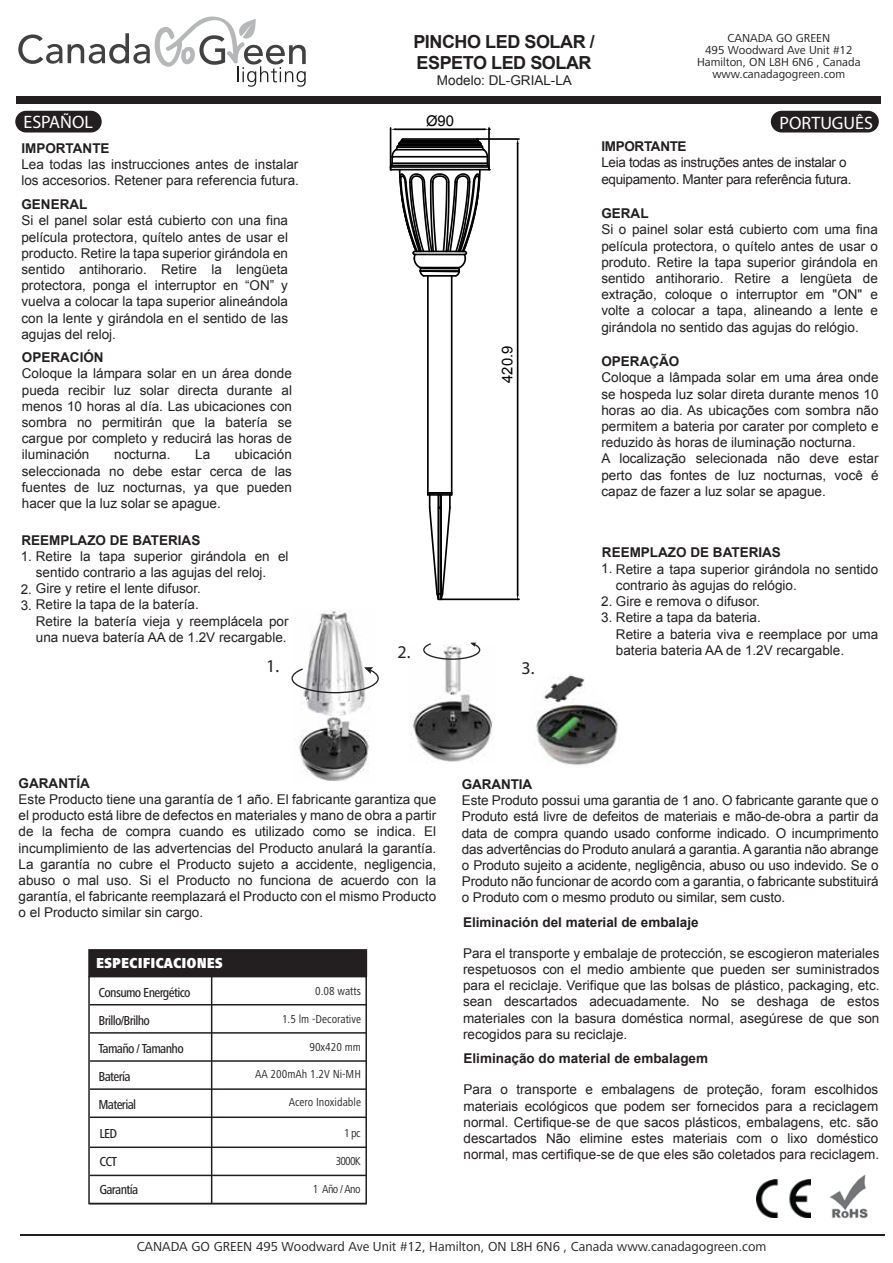
<style>
.page{position:relative;width:893px;height:1263px;background:#fff}
.page>*{position:absolute;margin:0;border:0;box-sizing:border-box;transform-origin:0 0}
.t1{font:700 18px/21.6px "Arial";letter-spacing:-.025em;color:#231f20}
.t2{font:18px "Myriad Pro";color:#fff}
.t3{font:18px "Myriad Pro";color:#231f20}
.t4{font:900 condensed 15px "Frutiger Next LT";color:#fff}
.t5{font:14.85px "Arial";color:#000}
.t6{font:13.5px/16.2px "Arial";color:#231f20;text-align:justify}
.t7{font:700 13.5px "Arial";color:#231f20}
.t8{font:13.5px "Frutiger Next LT";color:#231f20}
.t9{font:13.5px/16.2px "Arial";letter-spacing:-.025em;color:#231f20}
.t10{font:500 condensed 13.5px/27.9px "Frutiger Next LT";letter-spacing:-.05em;color:#252122}
.t11{font:700 13.5px "Arial";letter-spacing:-.025em;color:#231f20}
.t12{font:condensed 12px "Frutiger Next LT";color:#252122}
.t13{font:12px/12px "Frutiger Next LT";color:#231f20;text-align:center}
</style>
<div class="page">
<div style="left:16px;top:97px;width:864px;height:7px;background:#231f20"></div>
<svg style="left:18px;top:16px;width:288px;height:71px"></svg>
<div style="left:15px;top:111px;width:87px;height:22px;background:#231f20;border-radius:11px"></div>
<div style="left:771px;top:111px;width:108px;height:22px;background:#231f20;border-radius:11px"></div>
<hr style="left:20px;top:1234px;width:864px;height:2px;background:#231f20">
<img style="left:756px;top:1179px;width:54px;height:38px">
<img style="left:829px;top:1174px;width:39px;height:45px">
<div style="left:88px;top:976px;width:279px;height:228px;border:2px solid #231f20"></div>
<hr style="left:90px;top:1116px;width:276px;height:2px;background:#231f20">
<hr style="left:90px;top:1088px;width:276px;height:2px;background:#231f20">
<hr style="left:90px;top:1060px;width:276px;height:2px;background:#231f20">
<hr style="left:90px;top:1032px;width:276px;height:2px;background:#231f20">
<hr style="left:90px;top:1004px;width:276px;height:1px;background:#231f20">
<hr style="left:90px;top:1203px;width:276px;height:1px;background:#231f20">
<hr style="left:90px;top:1175px;width:276px;height:1px;background:#231f20">
<hr style="left:90px;top:1146px;width:276px;height:2px;background:#231f20">
<hr style="left:211px;top:977px;width:1px;height:226px;background:#231f20">
<div style="left:88px;top:949px;width:279px;height:28px;background:#231f20;border:2px solid #231f20"></div>
<hr style="left:451px;top:276px;width:1px;height:217px;background:#000">
<hr style="left:428px;top:492px;width:24px;height:2px;background:#000">
<hr style="left:427px;top:276px;width:2px;height:217px;background:#000">
<hr style="left:478px;top:138px;width:41px;height:2px;background:#000">
<hr style="left:442px;top:598px;width:77px;height:2px;background:#000">
<hr style="left:517px;top:143px;width:1px;height:452px;background:#000">
<svg style="left:427px;top:493px;width:25px;height:108px"></svg>
<svg style="left:389px;top:96px;width:102px;height:193px"></svg>
<img style="left:299px;top:610px;width:70px;height:171px">
<svg style="left:291px;top:667px;width:88px;height:27px"></svg>
<img style="left:410px;top:660px;width:83px;height:102px">
<img style="left:536px;top:674px;width:82px;height:91px">
<svg style="left:423px;top:642px;width:58px;height:18px"></svg>
<h1 class="t1" style="left:413px;top:31px;width:183px">PINCHO LED SOLAR /<br>ESPETO LED SOLAR</h1>
<p class="t6" style="left:437px;top:73px;width:137px">Modelo: DL-GRIAL-LA</p>
<p class="t13" style="left:697px;top:32px;width:165px">CANADA GO GREEN<br>495 Woodward Ave Unit #12<br>Hamilton, ON L8H 6N6 , Canada www.canadagogreen.com</p>
<h1 class="t2" style="left:23px;top:111px;width:71px">ESPAÑOL</h1>
<h1 class="t2" style="left:779px;top:111px;width:95px">PORTUGUÊS</h1>
<p class="t5" style="left:426px;top:111px;width:30px">Ø90</p>
<p class="t7" style="left:21px;top:139px;width:90px">IMPORTANTE</p>
<p class="t6" style="left:21px;top:156px;width:279px">Lea todas las instrucciones antes de instalar los accesorios. Retener para referencia futura.</p>
<p class="t7" style="left:21px;top:195px;width:68px">GENERAL</p>
<p class="t6" style="left:21px;top:213px;width:268px">Si el panel solar está cubierto con una fina película protectora, quítelo antes de usar el producto. Retire la tapa superior girándola en sentido antihorario. Retire la lengüeta protectora, ponga el interruptor en “ON” y vuelva a colocar la tapa superior alineándola con la lente y girándola en el sentido de las agujas del reloj.</p>
<p class="t7" style="left:22px;top:348px;width:83px">OPERACIÓN</p>
<p class="t6" style="left:22px;top:366px;width:272px">Coloque la lámpara solar en un área donde pueda recibir luz solar directa durante al menos 10 horas al día. Las ubicaciones con sombra no permitirán que la batería se cargue por completo y reducirá las horas de iluminación</p>
<p class="t6" style="left:22px;top:447px;width:272px;text-indent:213px">ubicación seleccionada no debe estar cerca de las fuentes de luz nocturnas, ya que pueden hacer que la luz solar se apague.</p>
<p class="t6" style="left:114px;top:447px;width:58px">nocturna.</p>
<p class="t6" style="left:195px;top:447px;width:17px">La</p>
<p class="t7" style="left:21px;top:531px;width:181px">REEMPLAZO DE BATERIAS</p>
<p class="t6" style="left:21px;top:548px;width:269px;text-align:center">1. Retire la tapa superior girándola en el sentido contrario a las agujas del reloj.</p>
<p class="t6" style="left:21px;top:581px;width:182px">2. Gire y retire el lente difusor.</p>
<p class="t6" style="left:36px;top:597px;width:254px;text-align:left;text-indent:-15px">3. Retire la tapa de la batería.<br>Retire la batería vieja y reemplácela por una nueva batería AA de 1.2V recargable.</p>
<h1 class="t3" style="left:266px;top:655px;width:14px">1.</h1>
<h1 class="t3" style="left:398px;top:641px;width:14px">2.</h1>
<p class="t5" style="left:498px;top:383px;width:39px;rotate:-90deg">420.9</p>
<h1 class="t3" style="left:522px;top:657px;width:14px">3.</h1>
<p class="t11" style="left:601px;top:138px;width:87px">IMPORTANTE</p>
<p class="t9" style="left:601px;top:155px;width:251px">Leia todas as instruções antes de instalar o equipamento. Manter para referência futura.</p>
<p class="t7" style="left:601px;top:204px;width:49px">GERAL</p>
<p class="t6" style="left:601px;top:222px;width:278px">Si o painel solar está cubierto com uma fina película protectora, o quítelo antes de usar o produto. Retire la tapa superior girándola en sentido antihorario. Retire a lengüeta de extração, coloque o interruptor em "ON" e volte a colocar a tapa, alineando a lente e girándola no sentido das agujas do relógio.</p>
<p class="t7" style="left:601px;top:352px;width:80px">OPERAÇÃO</p>
<p class="t6" style="left:601px;top:370px;width:279px;text-align:left">Coloque a lâmpada solar em uma área onde se hospeda luz solar direta durante menos 10 horas ao dia. As ubicações com sombra não permitem a bateria por carater por completo e reduzido às horas de iluminação nocturna.<br>A localização selecionada não deve estar perto das fontes de luz nocturnas, você é capaz de fazer a luz solar se apague.</p>
<p class="t7" style="left:602px;top:543px;width:181px">REEMPLAZO DE BATERIAS</p>
<p class="t6" style="left:616px;top:561px;width:264px;text-indent:-15px">1. Retire a tapa superior girándola no sentido contrario às agujas do relógio.</p>
<p class="t6" style="left:601px;top:594px;width:160px">2. Gire e remova o difusor.</p>
<p class="t6" style="left:616px;top:610px;width:264px;text-align:left;text-indent:-15px">3. Retire a tapa da bateria.<br>Retire a bateria viva e reemplace por uma bateria bateria AA de 1.2V recargable.</p>
<p class="t7" style="left:19px;top:774px;width:73px">GARANTÍA</p>
<p class="t6" style="left:19px;top:791px;width:419px">Este Producto tiene una garantía de 1 año. El fabricante garantiza que el producto está libre de defectos en materiales y mano de obra a partir de la fecha de compra cuando es utilizado como se indica. El incumplimiento de las advertencias del Producto anulará la garantía.<br>La garantía no cubre el Producto sujeto a accidente, negligencia, abuso o mal uso. Si el Producto no funciona de acuerdo con la garantía, el fabricante reemplazará el Producto con el mismo Producto o el Producto similar sin cargo.</p>
<p class="t4" style="left:96px;top:954px;width:129px">ESPECIFICACIONES</p>
<p class="t10" style="left:98px;top:979px;width:94px">Consumo Energético<br>Brillo/Brilho<br>Tamaño / Tamanho<br>Batería<br>Material</p>
<p class="t10" style="left:99px;top:1120px;width:40px">LED<br>CCT<br>Garantía</p>
<p class="t12" style="left:315px;top:985px;width:47px">0.08 watts</p>
<p class="t12" style="left:282px;top:1012px;width:80px">1.5 lm -Decorative</p>
<p class="t12" style="left:309px;top:1040px;width:53px">90x420 mm</p>
<p class="t12" style="left:255px;top:1068px;width:107px">AA 200mAh 1.2V Ni-MH</p>
<p class="t12" style="left:289px;top:1095px;width:74px">Acero Inoxidable</p>
<p class="t12" style="left:344px;top:1126px;width:18px">1 pc</p>
<p class="t12" style="left:336px;top:1154px;width:26px">3000K</p>
<p class="t12" style="left:313px;top:1182px;width:49px">1 Año / Ano</p>
<p class="t7" style="left:462px;top:775px;width:72px">GARANTIA</p>
<p class="t6" style="left:462px;top:792px;width:418px">Este Produto possui uma garantia de 1 ano. O fabricante garante que o Produto está livre de defeitos de materiais e mão-de-obra a partir da data de compra quando usado conforme indicado. O incumprimento das advertências do Produto anulará a garantia. A garantia não abrange o Produto sujeito a acidente, negligência, abuso ou uso indevido. Se o Produto não funcionar de acordo com a garantia, o fabricante substituirá o Produto com o mesmo produto ou similar, sem custo.</p>
<p class="t7" style="left:463px;top:913px;width:237px">Eliminación del material de embalaje</p>
<p class="t6" style="left:463px;top:945px;width:418px">Para el transporte y embalaje de protección, se escogieron materiales respetuosos con el medio ambiente que pueden ser suministrados para el reciclaje. Verifique que las bolsas de plástico, packaging, etc. sean descartados adecuadamente. No se deshaga de estos materiales con la basura doméstica normal, asegúrese de que son recogidos para su reciclaje.</p>
<p class="t7" style="left:463px;top:1049px;width:246px">Eliminação do material de embalagem</p>
<p class="t6" style="left:463px;top:1082px;width:417px">Para o transporte e embalagens de proteção, foram escolhidos materiais ecológicos que podem ser fornecidos para a reciclagem normal. Certifique-se de que sacos plásticos, embalagens, etc. são descartados Não elimine estes materiais com o lixo doméstico normal, mas certifique-se de que eles são coletados para reciclagem.</p>
<p class="t8" style="left:137px;top:1239px;width:631px">CANADA GO GREEN 495 Woodward Ave Unit #12, Hamilton, ON L8H 6N6 , Canada www.canadagogreen.com</p>
</div>
